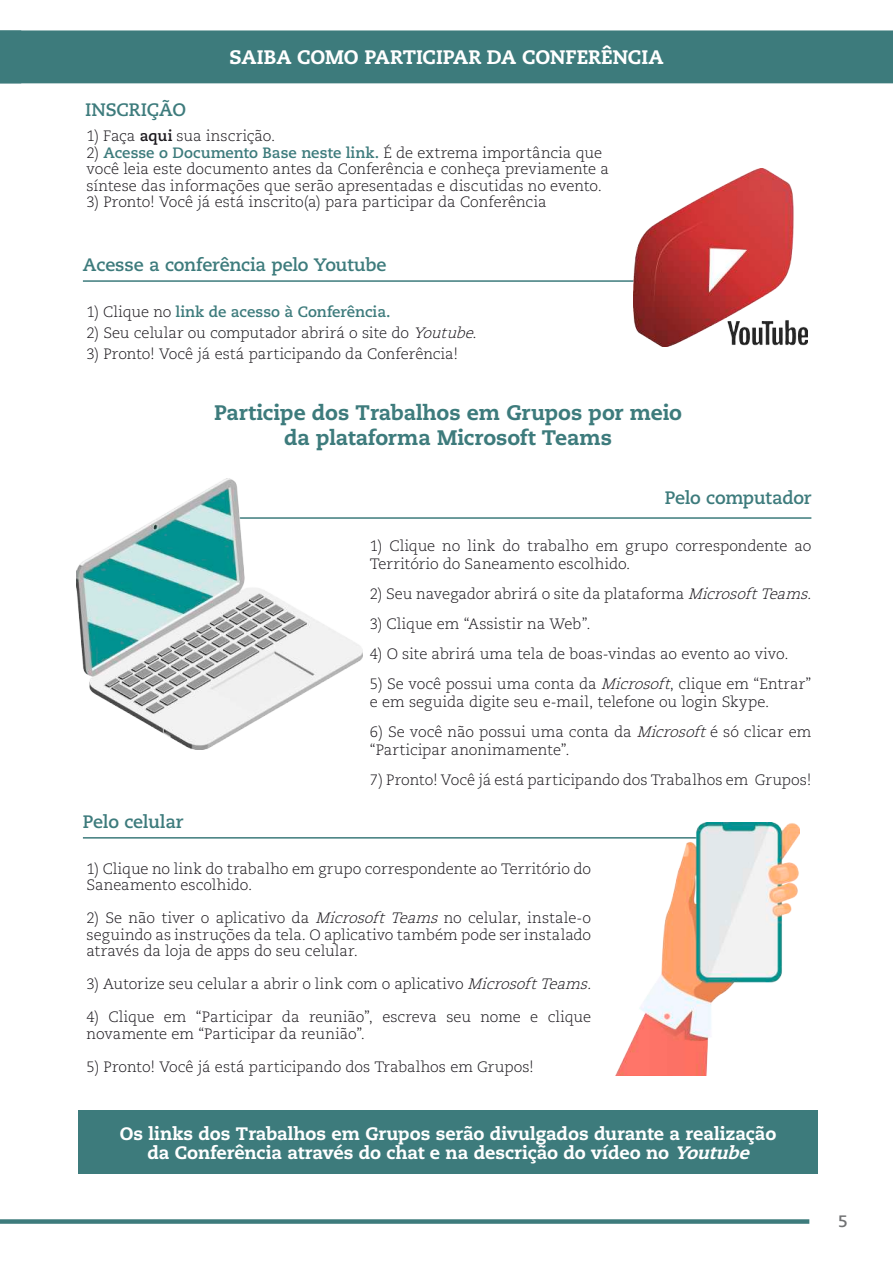
<style>
.page{position:relative;width:893px;height:1263px;background:#fff}
.page>*{position:absolute;margin:0;border:0;box-sizing:border-box;transform-origin:0 0}
.t1{font:800 21px/25.2px "Caecilia LT Std";letter-spacing:-.005em;color:#3d7b7c;text-align:center}
.t2{font:800 19.5px "Caecilia LT Std";color:#fff}
.t3{font:800 18px/19.5px "Caecilia LT Std";letter-spacing:-.005em;color:#fff;text-align:center}
.t4{font:700 18px "Caecilia LT Std";letter-spacing:-.015em;color:#3d7b7c}
.t5{font:700 16.5px "Caecilia LT Std";color:#707173}
.t6{font:300 15px/16.5px "Caecilia LT Std";color:#1a171c}
.t7{font:700 15px "Caecilia LT Std";color:#3d7b7c}
.s1{font-weight:700}
.s2{font-weight:700;color:#3d7b7c}
.s3{font-weight:300;color:#1a171c}
.s4{font-style:italic}
</style>
<div class="page">
<div style="left:0;top:1219px;width:809px;height:5px;background:#3d7b7c"></div>
<div style="left:79px;top:1110px;width:739px;height:64px;background:#3d7b7c"></div>
<div style="left:0;top:30px;width:893px;height:53px;background:#3d7b7c"></div>
<hr style="left:83px;top:837px;width:615px;height:1px;background:#3d7b7c">
<hr style="left:83px;top:280px;width:615px;height:2px;background:#3d7b7c">
<hr style="left:239px;top:517px;width:572px;height:2px;background:#3d7b7c">
<img style="left:616px;top:822px;width:183px;height:254px">
<img style="left:76px;top:479px;width:287px;height:271px">
<img style="left:634px;top:169px;width:174px;height:177px">
<p class="t4" style="left:85px;top:99px;width:103px">INSCRIÇÃO</p>
<h2 class="t2" style="left:229px;top:45px;width:435px">SAIBA COMO PARTICIPAR DA CONFERÊNCIA</h2>
<p class="t6" style="left:87px;top:128px;width:190px">1) Faça <span class="s1">aqui</span> sua inscrição.</p>
<p class="t6" style="left:87px;top:145px;width:524px">2) <span class="s2">Acesse o Documento Base neste link.</span> É de extrema importância que você leia este documento antes da Conferência e conheça previamente a síntese das informações que serão apresentadas e discutidas no evento.</p>
<p class="t6" style="left:87px;top:194px;width:462px">3) Pronto! Você já está inscrito(a) para participar da Conferência</p>
<p class="t4" style="left:83px;top:255px;width:305px">Acesse a conferência pelo Youtube</p>
<p class="t7" style="left:87px;top:303px;width:306px"><span class="s3">1) Clique no</span> link de acesso à Conferência.</p>
<p class="t6" style="left:87px;top:325px;width:393px">2) Seu celular ou computador abrirá o site do <span class="s4">Youtube</span>.</p>
<p class="t6" style="left:87px;top:346px;width:373px">3) Pronto! Você já está participando da Conferência!</p>
<h1 class="t1" style="left:214px;top:400px;width:469px">Participe dos Trabalhos em Grupos por meio da plataforma Microsoft Teams</h1>
<p class="t4" style="left:665px;top:487px;width:148px">Pelo computador</p>
<p class="t4" style="left:83px;top:811px;width:102px">Pelo celular</p>
<p class="t6" style="left:370px;top:537px;width:443px;line-height:18px">1) Clique no link do trabalho em grupo correspondente ao<br>Território do Saneamento escolhido.</p>
<p class="t6" style="left:370px;top:586px;width:448px">2) Seu navegador abrirá o site da plataforma <span class="s4">MicrosoftTeams.</span></p>
<p class="t6" style="left:370px;top:616px;width:222px">3) Clique em “Assistir na Web”.</p>
<p class="t6" style="left:370px;top:646px;width:420px">4) O site abrirá uma tela de boas-vindas ao evento ao vivo.</p>
<p class="t6" style="left:370px;top:675px;width:443px;line-height:18px">5) Se você possui uma conta da <span class="s4">Microsoft</span>, clique em “Entrar” e em seguida digite seu e-mail, telefone ou login Skype.</p>
<p class="t6" style="left:370px;top:723px;width:443px;line-height:18px">6) Se você não possui uma conta da <span class="s4">Microsoft</span>é só clicar em “Participar anonimamente”.</p>
<p class="t6" style="left:370px;top:772px;width:443px">7) Pronto! Você já está participando dos Trabalhos em Grupos!</p>
<p class="t6" style="left:87px;top:860px;width:506px">1) Clique no link do trabalho em grupo correspondente ao Território do<br>Saneamento escolhido.</p>
<p class="t6" style="left:87px;top:910px;width:506px;text-align:justify">2) Se não tiver o aplicativo da <span class="s4">Microsoft Teams</span> no celular, instale-o seguindo as instruções da tela. O aplicativo também pode ser instalado através da loja de apps do seu celular.</p>
<p class="t6" style="left:87px;top:976px;width:511px">3) Autorize seu celular a abrir o link com o aplicativo <span class="s4">MicrosoftTeams.</span></p>
<p class="t6" style="left:87px;top:1009px;width:506px">4) Clique em “Participar da reunião”, escreva seu nome e clique novamente em “Participar da reunião”.</p>
<p class="t6" style="left:87px;top:1058px;width:449px">5) Pronto! Você já está participando dos Trabalhos em Grupos!</p>
<p class="t3" style="left:120px;top:1123px;width:658px">Os links dos Trabalhos em Grupos serão divulgados durante a realização da Conferência através do chat e na descrição do vídeo no <span class="s4">Youtube</span></p>
<p class="t5" style="left:838px;top:1211px;width:11px">5</p>
</div>
